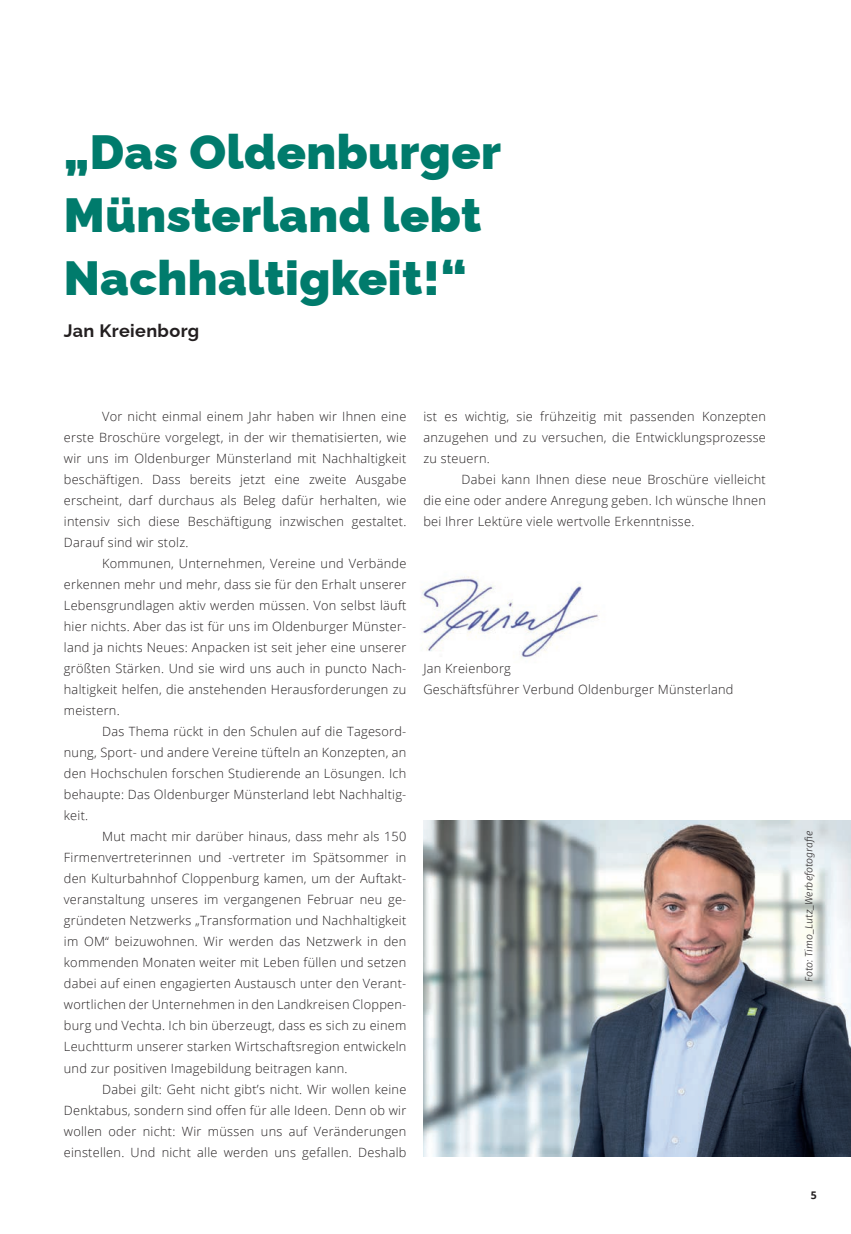
<style>
.page{position:relative;width:851px;height:1234px;background:#fff}
.page>*{position:absolute;margin:0;border:0;box-sizing:border-box;transform-origin:0 0}
.t1{font:900 48px/63px "Raleway";letter-spacing:.01em;color:#007b6c}
.t2{font:700 18px "Raleway";letter-spacing:.02em;color:#231f20}
.t3{font:300 12.75px/21px "Open Sans";letter-spacing:.02em;color:#231f20;text-align:justify}
.t4{font:italic 300 10.5px "Fira Sans";color:#231f20}
.t5{font:700 10.5px "Open Sans";color:#231f20}
</style>
<div class="page">
<img style="left:422px;top:576px;width:177px;height:83px">
<img style="left:423px;top:820px;width:428px;height:336px">
<hr style="left:0;top:1170px;width:1px;height:61px;background:#01bdf2">
<h1 class="t1" style="left:64px;top:115px;width:439px">„Das Oldenburger<br>Münsterland lebt<br>Nachhaltigkeit!“</h1>
<h2 class="t2" style="left:64px;top:316px;width:137px">Jan Kreienborg</h2>
<p class="t3" style="left:64px;top:405px;width:344px;text-indent:38px">Vor nicht einmal einem Jahr haben wir Ihnen eine erste Broschüre vorgelegt, in der wir thematisierten, wie wir uns im Oldenburger Münsterland mit Nachhaltigkeit beschäftigen. Dass bereits jetzt eine zweite Ausgabe erscheint, darf durchaus als Beleg dafür herhalten, wie intensiv sich diese Beschäftigung inzwischen gestaltet.<br>Darauf sind wir stolz.</p>
<p class="t3" style="left:64px;top:552px;width:344px;text-indent:38px">Kommunen, Unternehmen, Vereine und Verbände erkennen mehr und mehr, dass sie für den Erhalt unserer Lebensgrundlagen aktiv werden müssen. Von selbst läuft hier nichts. Aber das ist für uns im Oldenburger Münster&shy;land ja nichts Neues: Anpacken ist seit jeher eine unserer größten Stärken. Und sie wird uns auch in puncto Nach&shy;haltigkeit helfen, die anstehenden Herausforderungen zu meistern.</p>
<p class="t3" style="left:64px;top:720px;width:344px;text-indent:38px">Das Thema rückt in den Schulen auf die Tagesord&shy;nung, Sport- und andere Vereine tüfteln an Konzepten, an den Hochschulen forschen Studierende an Lösungen. Ich behaupte: Das Oldenburger Münsterland lebt Nachhaltig&shy;keit.</p>
<p class="t3" style="left:64px;top:825px;width:344px;text-indent:38px">Mut macht mir darüber hinaus, dass mehr als 150<br>Firmenvertreterinnen und -vertreter im Spätsommer in den Kulturbahnhof Cloppenburg kamen, um der Auftakt&shy;veranstaltung unseres im vergangenen Februar neu ge&shy;gründeten Netzwerks „Transformation und Nachhaltigkeit im OM“ beizuwohnen. Wir werden das Netzwerk in den kommenden Monaten weiter mit Leben füllen und setzen dabei auf einen engagierten Austausch unter den Verant&shy;wortlichen der Unternehmen in den Landkreisen Cloppen&shy;burg und Vechta. Ich bin überzeugt, dass es sich zu einem Leuchtturm unserer starken Wirtschaftsregion entwickeln und zur positiven Imagebildung beitragen kann.</p>
<p class="t3" style="left:64px;top:1077px;width:344px;text-indent:38px">Dabei gilt: Geht nicht gibt’s nicht. Wir wollen keine Denktabus, sondern sind offen für alle Ideen. Denn ob wir wollen oder nicht: Wir müssen uns auf Veränderungen einstellen. Und nicht alle werden uns gefallen. Deshalb</p>
<p class="t3" style="left:423px;top:405px;width:344px">ist es wichtig, sie frühzeitig mit passenden Konzepten anzugehen und zu versuchen, die Entwicklungsprozesse zu steuern.</p>
<p class="t3" style="left:423px;top:468px;width:344px;text-indent:38px">Dabei kann Ihnen diese neue Broschüre vielleicht die eine oder andere Anregung geben. Ich wünsche Ihnen bei Ihrer Lektüre viele wertvolle Erkenntnisse.</p>
<p class="t3" style="left:423px;top:657px;width:311px">Jan Kreienborg<br>Geschäftsführer Verbund Oldenburger Münsterland</p>
<p class="t4" style="left:801px;top:981px;width:153px;rotate:-90deg">Foto: Timo_Lutz_Werbefotografie</p>
<p class="t5" style="left:810px;top:1187px;width:7px">5</p>
</div>
